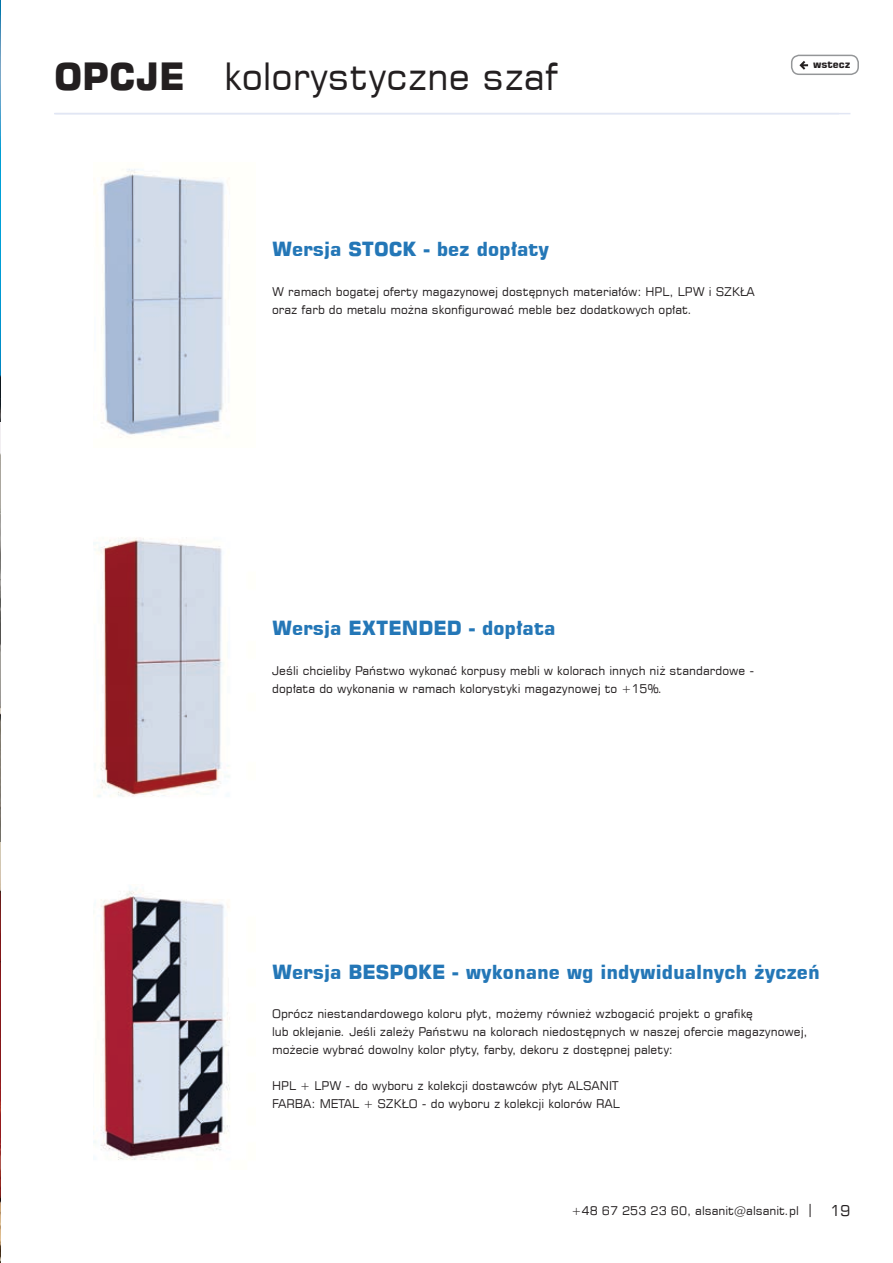
<style>
.page{position:relative;width:893px;height:1263px;background:#fff}
.page>*{position:absolute;margin:0;border:0;box-sizing:border-box;transform-origin:0 0}
.t1{font:37.5px "Square 721 EU";color:#231f20}
.t2{font:700 19.5px "Square 721 EU";color:#2477b7}
.t3{font:15px "Square 721 EU";color:#231f20}
.t4{font:12px/18px "Square 721 EU";color:#231f20}
.t5{font:700 10.5px "Square 721 EU";color:#231f20}
.s1{font-weight:700}
</style>
<div class="page">
<img style="left:94px;top:169px;width:136px;height:269px">
<img style="left:0;top:0;width:1px;height:1263px">
<img style="left:94px;top:537px;width:136px;height:260px">
<img style="left:94px;top:888px;width:136px;height:272px">
<hr style="left:54px;top:113px;width:796px;height:1px;background:#e1e6f4">
<div style="left:791px;top:55px;width:68px;height:20px;border:2px solid #949698;border-radius:8px"></div>
<svg style="left:799px;top:61px;width:9px;height:9px"></svg>
<svg style="left:810px;top:1204px;width:1px;height:13px"></svg>
<h1 class="t1" style="left:54px;top:53px;width:505px"><span class="s1">OPCJE</span> kolorystyczne szaf</h1>
<h2 class="t2" style="left:272px;top:237px;width:279px">Wersja STOCK - bez dopłaty</h2>
<p class="t4" style="left:272px;top:283px;width:484px">W ramach bogatej oferty magazynowej dostępnych materiałów: HPL, LPW i SZKŁA oraz farb do metalu można skonfigurować meble bez dodatkowych opłat.</p>
<p class="t5" style="left:813px;top:58px;width:39px">wstecz</p>
<h2 class="t2" style="left:272px;top:616px;width:285px">Wersja EXTENDED - dopłata</h2>
<p class="t4" style="left:272px;top:662px;width:484px">Jeśli chcieliby Państwo wykonać korpusy mebli w kolorach innych niż standardowe - dopłata do wykonania w ramach kolorystyki magazynowej to +15%.</p>
<h2 class="t2" style="left:272px;top:959px;width:549px">Wersja BESPOKE - wykonane wg indywidualnych życzeń</h2>
<p class="t4" style="left:272px;top:1005px;width:537px">Oprócz niestandardowego koloru płyt, możemy również wzbogacić projekt o grafikę<br>lub oklejanie. Jeśli zależy Państwu na kolorach niedostępnych w naszej ofercie magazynowej, możecie wybrać dowolny kolor płyty, farby, dekoru z dostępnej palety:</p>
<p class="t4" style="left:272px;top:1077px;width:349px">HPL + LPW - do wyboru z kolekcji dostawców płyt ALSANIT<br>FARBA: METAL + SZKŁO - do wyboru z kolekcji kolorów RAL</p>
<p class="t4" style="left:572px;top:1201px;width:229px">+48 67 253 23 60, alsanit@alsanit.pl</p>
<p class="t3" style="left:830px;top:1201px;width:22px">19</p>
</div>
